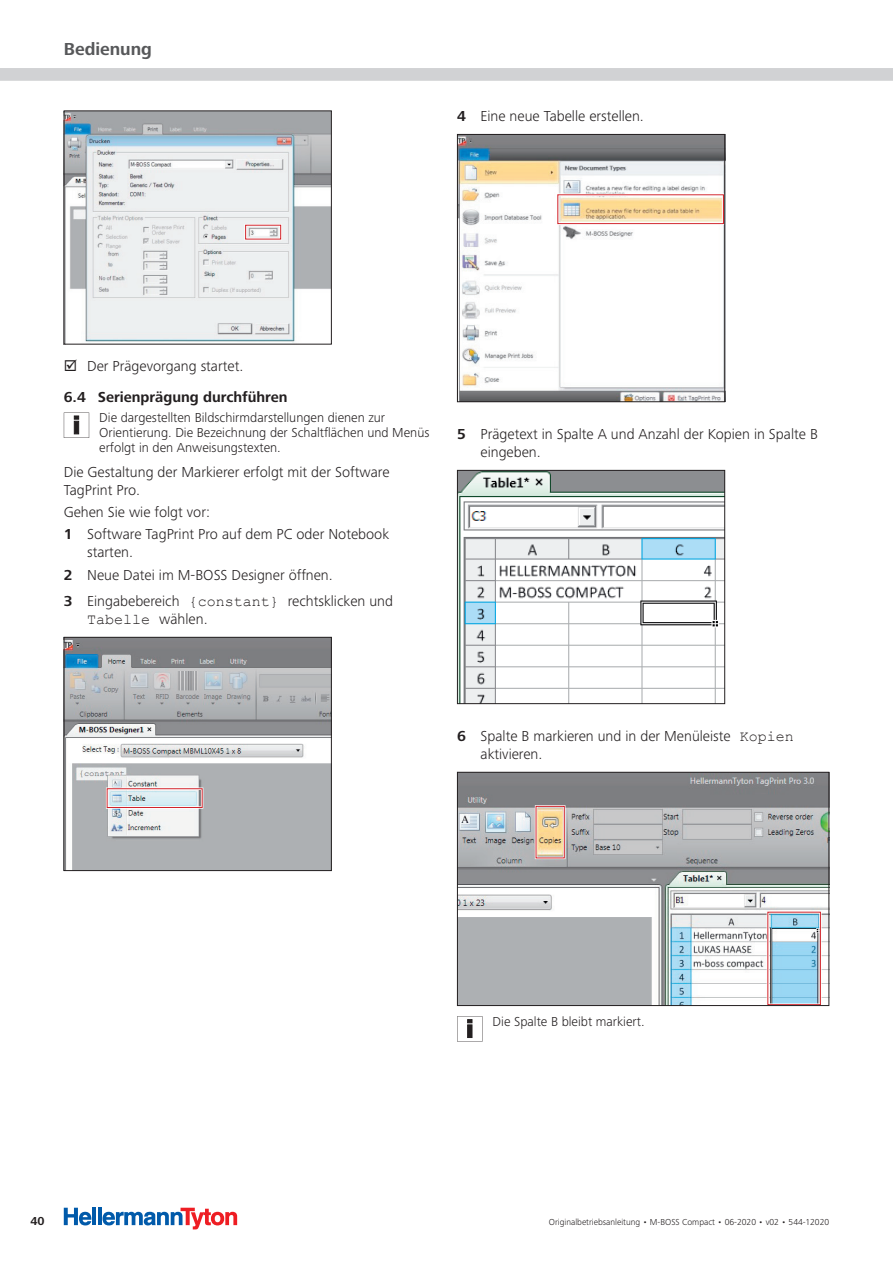
<style>
.page{position:relative;width:893px;height:1263px;background:#fff}
.page>*{position:absolute;margin:0;border:0;box-sizing:border-box;transform-origin:0 0}
.t1{font:700 18px "Frutiger Next LTW1 G";color:#57585a}
.HT_Copy_only_DE{font:300 15px/18px "Frutiger Next LTW1 G";color:#231f20}
.t2{font:700 15px "Frutiger Next LTW1 G";color:#231f20}
.HT_Umwelt_Info_Tabel{font:300 13.5px/15px "Frutiger Next LTW1 G";color:#231f20}
.t3{font:700 12px "Frutiger Next LTW1 G";color:#231f20}
.t4{font:300 9px "Frutiger Next LTW1 G";color:#231f20}
.s1{font-weight:700}
.s2{font-family:"Courier New";font-weight:400}
</style>
<div class="page">
<div style="left:0;top:68px;width:893px;height:13px;background:#d1d2d4"></div>
<hr style="left:92px;top:1208px;width:4px;height:17px;background:#015aaa">
<hr style="left:98px;top:1208px;width:4px;height:17px;background:#015aaa">
<svg style="left:64px;top:1208px;width:27px;height:17px"></svg>
<svg style="left:103px;top:1208px;width:134px;height:21px"></svg>
<img style="left:66px;top:113px;width:264px;height:229px">
<div style="left:244px;top:224px;width:38px;height:16px;border:2px solid #fff"></div>
<div style="left:245px;top:225px;width:36px;height:14px;border:1px solid #d1232a"></div>
<svg style="left:64px;top:413px;width:25px;height:25px"></svg>
<img style="left:66px;top:639px;width:264px;height:230px">
<div style="left:106px;top:787px;width:97px;height:22px;border:2px solid #fff"></div>
<div style="left:107px;top:788px;width:96px;height:20px;border:1px solid #d1232a"></div>
<div style="left:64px;top:637px;width:268px;height:234px;border:1px solid #231f20"></div>
<img style="left:459px;top:136px;width:264px;height:264px">
<div style="left:556px;top:193px;width:169px;height:32px;border:3px solid #fff"></div>
<div style="left:557px;top:194px;width:167px;height:30px;border:1px solid #d1232a"></div>
<div style="left:457px;top:134px;width:268px;height:268px;border:1px solid #231f20"></div>
<img style="left:459px;top:472px;width:264px;height:230px">
<div style="left:457px;top:470px;width:268px;height:234px;border:1px solid #231f20"></div>
<img style="left:459px;top:774px;width:368px;height:230px">
<div style="left:535px;top:805px;width:30px;height:54px;border:2px solid #fff"></div>
<div style="left:536px;top:806px;width:29px;height:52px;border:1px solid #d1232a"></div>
<div style="left:767px;top:911px;width:55px;height:95px;border:2px solid #fff"></div>
<div style="left:767px;top:912px;width:54px;height:93px;border:1px solid #d1232a"></div>
<div style="left:457px;top:772px;width:372px;height:234px;border:1px solid #231f20"></div>
<svg style="left:457px;top:1016px;width:25px;height:25px"></svg>
<p class="t1" style="left:64px;top:39px;width:90px">Bedienung</p>
<p class="HT_Copy_only_DE" style="left:457px;top:107px;width:188px"><span class="s1">4</span> Eine neue Tabelle erstellen.</p>
<p class="HT_Copy_only_DE" style="left:87px;top:357px;width:158px">Der Prägevorgang startet.</p>
<p class="t2" style="left:64px;top:389px;width:225px">6.4 Serienprägung durchführen</p>
<p class="HT_Umwelt_Info_Tabel" style="left:99px;top:410px;width:332px">Die dargestellten Bildschirmdarstellungen dienen zur<br>Orientierung. Die Bezeichnung der Schaltflächen und Menüs erfolgt in den Anweisungstexten.</p>
<p class="HT_Copy_only_DE" style="left:64px;top:463px;width:327px">Die Gestaltung der Markierer erfolgt mit der Software<br>TagPrint Pro.</p>
<p class="HT_Copy_only_DE" style="left:64px;top:503px;width:148px">Gehen Sie wie folgt vor:</p>
<p class="HT_Copy_only_DE" style="left:87px;top:525px;width:304px;text-indent:-23px"><span class="s1">1</span> Software TagPrint Pro auf dem PC oder Notebook starten.</p>
<p class="HT_Copy_only_DE" style="left:64px;top:566px;width:271px"><span class="s1">2</span> Neue Datei im M-BOSS Designer öffnen.</p>
<p class="HT_Copy_only_DE" style="left:87px;top:592px;width:307px;text-indent:-23px"><span class="s1">3</span> Eingabebereich <span class="s2">{constant}</span> rechtsklicken und<br><span class="s2">Tabelle</span> wählen.</p>
<p class="HT_Copy_only_DE" style="left:480px;top:425px;width:339px;text-indent:-23px"><span class="s1">5</span> Prägetext in Spalte A und Anzahl der Kopien in Spalte B eingeben.</p>
<p class="HT_Copy_only_DE" style="left:480px;top:727px;width:315px;text-indent:-23px"><span class="s1">6</span> Spalte B markieren und in der Menüleiste <span class="s2">Kopien </span>aktivieren.</p>
<p class="t3" style="left:31px;top:1214px;width:16px">40</p>
<p class="HT_Umwelt_Info_Tabel" style="left:493px;top:1014px;width:153px">Die Spalte B bleibt markiert.</p>
<p class="t4" style="left:549px;top:1217px;width:282px">Originalbetriebsanleitung • M-BOSS Compact • 06-2020 • v02 • 544-12020</p>
</div>
